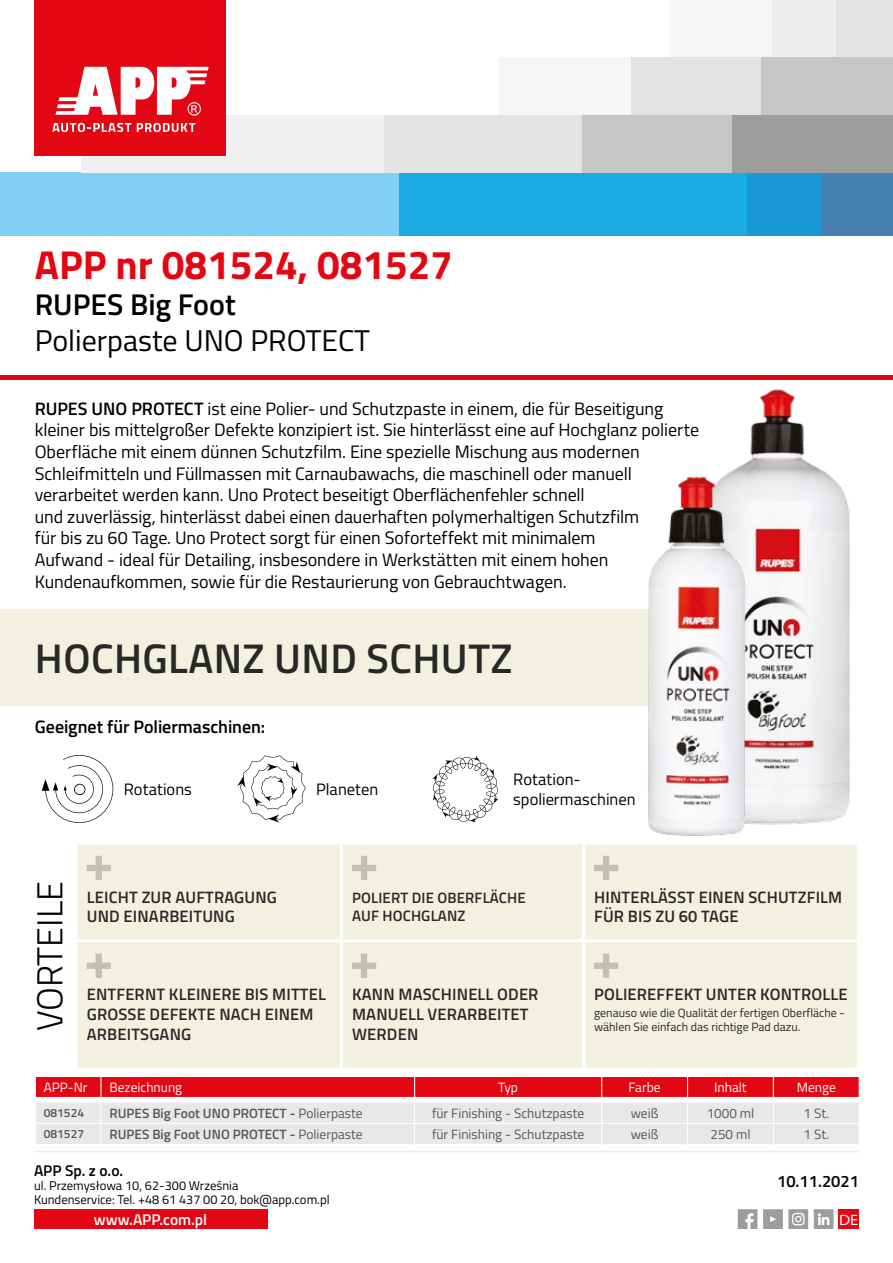
<style>
.page{position:relative;width:893px;height:1263px;background:#fff}
.page>*{position:absolute;margin:0;border:0;box-sizing:border-box;transform-origin:0 0}
.t1{font:600 41.4px "Titillium";letter-spacing:.01em;color:#282827}
.t2{font:700 40.35px "Titillium";color:#e30613}
.t3{font:300 36px "Titillium";color:#020203}
.t4{font:30px "Titillium";color:#000}
.t5{font:600 30px "Titillium";color:#000}
.t6{font:18px/21.6px "Titillium";letter-spacing:-.005em;color:#000}
.t7{font:600 18px "Titillium";color:#000}
.t8{font:600 16.5px/19.8px "Titillium";letter-spacing:.01em;color:#282827}
.t9{font:16.5px/19.8px "Titillium";color:#000}
.t10{font:600 16.5px "Titillium";color:#000}
.t11{font:600 15.45px "Titillium";color:#fff}
.t12{font:600 15.45px "Titillium";color:#000}
.t13{font:600 15px/18px "Titillium";letter-spacing:.01em;color:#282827}
.t14{font:semi-expanded 15px "Myriad Pro";color:#fff}
.t15{font:13.5px "Titillium";color:#575756}
.t16{font:600 13.5px "Titillium";color:#575756}
.t17{font:13.5px "Titillium";color:#fff}
.t18{font:12.75px/14.1px "Titillium";color:#000}
.t19{font:12px/14.4px "Titillium";color:#282827}
.t20{font:600 12px "Titillium";color:#575756}
.s1{font-weight:600}
.s2{font-weight:400}
</style>
<div class="page">
<div style="left:0;top:609px;width:659px;height:96px;background:#f2f0df"></div>
<hr style="left:34px;top:1151px;width:825px;height:1px;background:#ededed">
<svg style="left:738px;top:1209px;width:19px;height:20px"></svg>
<svg style="left:763px;top:1209px;width:45px;height:20px"></svg>
<svg style="left:814px;top:1209px;width:19px;height:20px"></svg>
<div style="left:34px;top:1209px;width:233px;height:20px;background:#e30613"></div>
<div style="left:727px;top:172px;width:97px;height:64px;background:#1899d6"></div>
<div style="left:398px;top:172px;width:348px;height:64px;background:#1cace4"></div>
<div style="left:0;top:172px;width:399px;height:64px;background:#83cff4"></div>
<div style="left:830px;top:0;width:63px;height:57px;background:#e3e3e3"></div>
<div style="left:746px;top:0;width:90px;height:57px;background:#eee"></div>
<div style="left:670px;top:0;width:101px;height:57px;background:#f6f6f6"></div>
<div style="left:761px;top:57px;width:132px;height:58px;background:#c6c6c6"></div>
<div style="left:629px;top:57px;width:132px;height:58px;background:#e3e3e3"></div>
<div style="left:499px;top:57px;width:132px;height:58px;background:#f6f6f6"></div>
<div style="left:822px;top:172px;width:71px;height:64px;background:#447faf"></div>
<div style="left:732px;top:115px;width:161px;height:57px;background:#9d9d9c"></div>
<div style="left:383px;top:115px;width:205px;height:57px;background:#e3e3e3"></div>
<div style="left:81px;top:115px;width:302px;height:57px;background:#f0f0f0"></div>
<div style="left:583px;top:115px;width:149px;height:57px;background:#c6c6c6"></div>
<div style="left:35px;top:0;width:191px;height:156px;background:#e30613"></div>
<svg style="left:52px;top:123px;width:79px;height:9px"></svg>
<svg style="left:137px;top:123px;width:58px;height:9px"></svg>
<svg style="left:55px;top:67px;width:154px;height:49px"></svg>
<svg style="left:35px;top:1076px;width:825px;height:68px;background:#e9a8ac"></svg>
<hr style="left:101px;top:1101px;width:314px;height:1px;background:#fff">
<hr style="left:100px;top:1102px;width:2px;height:21px;background:#fff">
<hr style="left:100px;top:1124px;width:2px;height:20px;background:#fff">
<img style="left:750px;top:389px;width:101px;height:436px">
<img style="left:637px;top:458px;width:119px;height:378px">
<hr style="left:0;top:376px;width:893px;height:4px;background:#e30613">
<svg style="left:237px;top:755px;width:69px;height:67px"></svg>
<svg style="left:432px;top:756px;width:66px;height:66px"></svg>
<div style="left:78px;top:844px;width:779px;height:223px;background:#f2f0df"></div>
<hr style="left:340px;top:844px;width:3px;height:95px;background:#fff">
<hr style="left:582px;top:844px;width:3px;height:95px;background:#fff">
<hr style="left:75px;top:939px;width:266px;height:3px;background:#fff">
<hr style="left:341px;top:939px;width:242px;height:3px;background:#fff">
<hr style="left:340px;top:942px;width:3px;height:125px;background:#fff">
<hr style="left:583px;top:939px;width:277px;height:3px;background:#fff">
<hr style="left:582px;top:942px;width:3px;height:125px;background:#fff">
<svg style="left:87px;top:856px;width:24px;height:24px"></svg>
<svg style="left:352px;top:856px;width:24px;height:24px"></svg>
<svg style="left:594px;top:856px;width:24px;height:24px"></svg>
<svg style="left:87px;top:954px;width:24px;height:24px"></svg>
<svg style="left:352px;top:954px;width:24px;height:24px"></svg>
<svg style="left:594px;top:954px;width:24px;height:24px"></svg>
<svg style="left:42px;top:755px;width:71px;height:68px"></svg>
<div style="left:838px;top:1209px;width:21px;height:20px;background:#e30613"></div>
<h2 class="t2" style="left:35px;top:234px;width:420px">APP nr 081524, 081527</h2>
<h3 class="t5" style="left:35px;top:282px;width:203px">RUPES Big Foot</h3>
<h3 class="t4" style="left:35px;top:319px;width:337px">Polierpaste UNO PROTECT</h3>
<p class="t6" style="left:35px;top:397px;width:666px"><span class="s1">RUPES UNO PROTECT</span> ist eine Polier- und Schutzpaste in einem, die für Beseitigung kleiner bis mittelgroßer Defekte konzipiert ist. Sie hinterlässt eine auf Hochglanz polierte Oberfläche mit einem dünnen Schutzfilm. Eine spezielle Mischung aus modernen Schleifmitteln und Füllmassen mit Carnaubawachs, die maschinell oder manuell verarbeitet werden kann. Uno Protect beseitigt Oberflächenfehler schnell<br>und zuverlässig, hinterlässt dabei einen dauerhaften polymerhaltigen Schutzfilm<br>für bis zu 60 Tage. Uno Protect sorgt für einen Soforteffekt mit minimalem<br>Aufwand - ideal für Detailing, insbesondere in Werkstätten mit einem hohen Kundenaufkommen, sowie für die Restaurierung von Gebrauchtwagen.</p>
<h1 class="t1" style="left:35px;top:627px;width:479px">HOCHGLANZ UND SCHUTZ</h1>
<p class="t7" style="left:35px;top:713px;width:232px">Geeignet für Poliermaschinen:</p>
<p class="t9" style="left:124px;top:779px;width:69px">Rotations</p>
<p class="t9" style="left:316px;top:779px;width:64px">Planeten</p>
<p class="t9" style="left:513px;top:769px;width:124px">Rotation&shy;spoliermaschinen</p>
<h3 class="t3" style="left:24px;top:1031px;width:152px;rotate:-90deg">VORTEILE</h3>
<p class="t8" style="left:87px;top:886px;width:192px">LEICHT ZUR AUFTRAGUNG<br>UND EINARBEITUNG</p>
<p class="t13" style="left:352px;top:887px;width:175px">POLIERT DIE OBERFLÄCHE<br>AUF HOCHGLANZ</p>
<p class="t8" style="left:594px;top:886px;width:250px">HINTERLÄSST EINEN SCHUTZFILM<br>FÜR BIS ZU 60 TAGE</p>
<p class="t8" style="left:87px;top:984px;width:241px">ENTFERNT KLEINERE BIS MITTEL<br>GROSSE DEFEKTE NACH EINEM<br>ARBEITSGANG</p>
<p class="t8" style="left:352px;top:984px;width:188px">KANN MASCHINELL ODER<br>MANUELL VERARBEITET<br>WERDEN</p>
<p class="t8" style="left:594px;top:984px;width:255px">POLIEREFFEKT UNTER KONTROLLE</p>
<p class="t19" style="left:594px;top:1005px;width:252px">genauso wie die Qualität der fertigen Oberfläche - wählen Sie einfach das richtige Pad dazu.</p>
<p class="t17" style="left:44px;top:1077px;width:45px">APP-Nr</p>
<p class="t17" style="left:109px;top:1077px;width:74px">Bezeichnung</p>
<p class="t17" style="left:498px;top:1077px;width:21px">Typ</p>
<p class="t17" style="left:629px;top:1077px;width:34px">Farbe</p>
<p class="t17" style="left:714px;top:1077px;width:34px">Inhalt</p>
<p class="t17" style="left:797px;top:1077px;width:41px">Menge</p>
<p class="t20" style="left:44px;top:1104px;width:42px">081524</p>
<p class="t16" style="left:109px;top:1103px;width:255px">RUPES Big Foot UNO PROTECT - <span class="s2">Polierpaste</span></p>
<p class="t15" style="left:432px;top:1103px;width:154px">für Finishing - Schutzpaste</p>
<p class="t15" style="left:631px;top:1103px;width:29px">weiß</p>
<p class="t15" style="left:707px;top:1103px;width:49px">1000 ml</p>
<p class="t15" style="left:804px;top:1103px;width:27px">1 St.</p>
<p class="t20" style="left:44px;top:1125px;width:42px">081527</p>
<p class="t16" style="left:109px;top:1124px;width:255px">RUPES Big Foot UNO PROTECT - <span class="s2">Polierpaste</span></p>
<p class="t15" style="left:432px;top:1124px;width:154px">für Finishing - Schutzpaste</p>
<p class="t15" style="left:631px;top:1124px;width:29px">weiß</p>
<p class="t15" style="left:710px;top:1124px;width:42px">250 ml</p>
<p class="t15" style="left:804px;top:1124px;width:27px">1 St.</p>
<p class="t12" style="left:34px;top:1159px;width:91px">APP Sp. z o.o.</p>
<p class="t18" style="left:34px;top:1178px;width:297px">ul. Przemysłowa 10, 62-300 Września<br>Kundenservice: Tel. +48 61 437 00 20, bok@app.com.pl</p>
<p class="t11" style="left:94px;top:1208px;width:115px">www.APP.com.pl</p>
<p class="t10" style="left:777px;top:1169px;width:83px">10.11.2021</p>
<p class="t14" style="left:839px;top:1210px;width:21px">DE</p>
</div>
